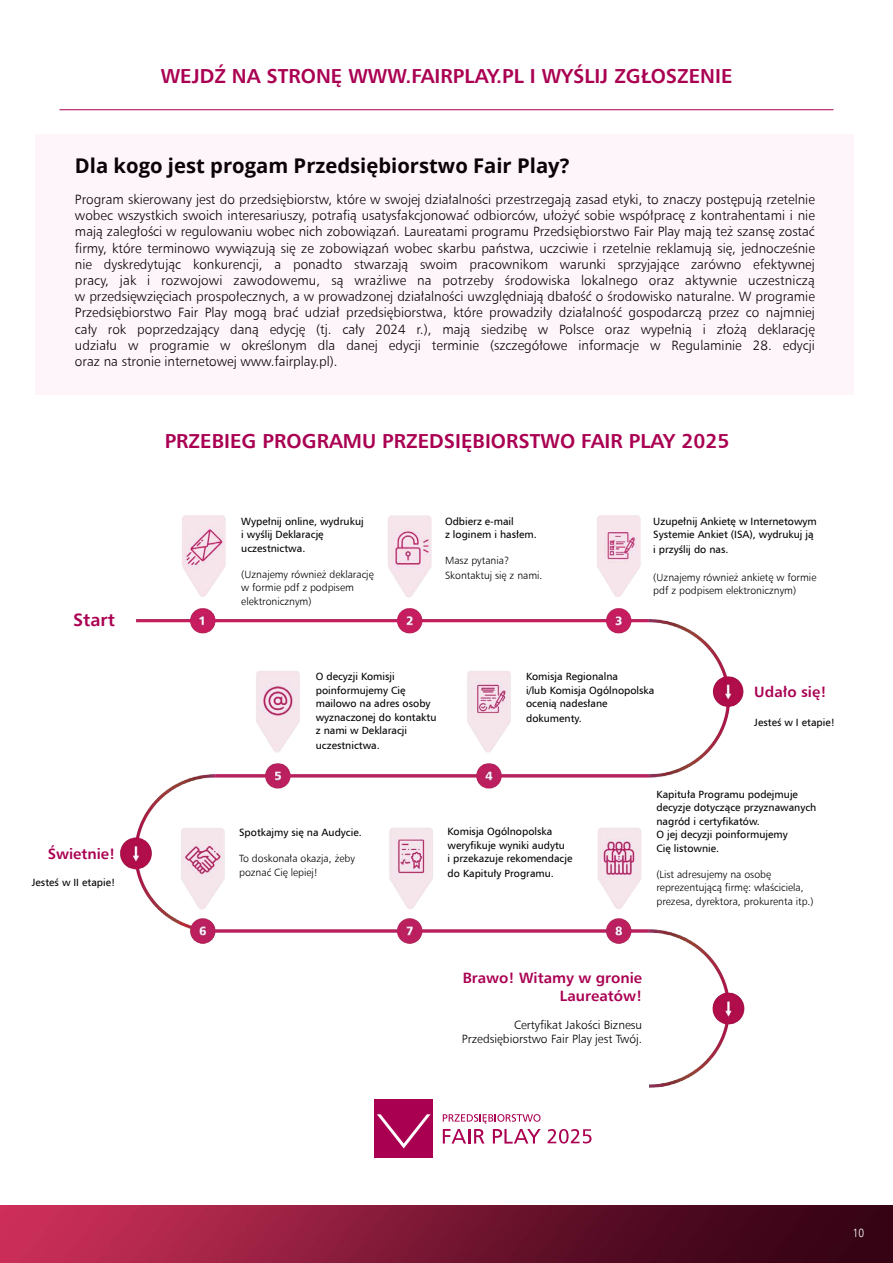
<style>
.page{position:relative;width:893px;height:1263px;background:#fff}
.page>*{position:absolute;margin:0;border:0;box-sizing:border-box;transform-origin:0 0}
.t1{font:700 20.25px "Humnst 777 EU";color:#aa0052}
.t2{font:700 20.25px "Open Sans";color:#000}
.t3{font:700 18px "Humnst 777 EU";color:#aa0052}
.t4{font:700 15px/18px "Humnst 777 EU";color:#aa0052;text-align:right}
.t5{font:13.5px/16.2px "Humnst 777 Lt EU";color:#000;text-align:justify}
.t6{font:12px/13.5px "Humnst 777 Lt EU";color:#000;text-align:right}
.t7{font:12px "Humnst 777 Lt Cn EU";color:#fff}
.t8{font:10.5px/13.5px "Humnst 777 EU";color:#000}
.t9{font:10.5px/13.5px "Humnst 777 Lt EU";color:#000}
</style>
<div class="page">
<img style="left:120px;top:515px;width:625px;height:573px">
<div style="left:360px;top:1085px;width:246px;height:88px;background:#fff"></div>
<div style="left:374px;top:1100px;width:59px;height:58px;background:#aa0052"></div>
<svg style="left:377px;top:1114px;width:54px;height:34px"></svg>
<svg style="left:443px;top:1114px;width:98px;height:9px"></svg>
<svg style="left:443px;top:1129px;width:41px;height:14px"></svg>
<svg style="left:493px;top:1129px;width:48px;height:14px"></svg>
<svg style="left:548px;top:1129px;width:43px;height:14px"></svg>
<hr style="left:60px;top:109px;width:773px;height:1px;background:#aa0052">
<div style="left:35px;top:134px;width:819px;height:260px;background:#fdf5f9"></div>
<img style="left:0;top:1205px;width:893px;height:58px">
<h1 class="t1" style="left:161px;top:63px;width:573px">WEJDŹ NA STRONĘ WWW.FAIRPLAY.PL I WYŚLIJ ZGŁOSZENIE</h1>
<h1 class="t2" style="left:75px;top:151px;width:496px">Dla kogo jest progam Przedsiębiorstwo Fair Play?</h1>
<p class="t5" style="left:75px;top:191px;width:741px">Program skierowany jest do przedsiębiorstw, które w swojej działalności przestrzegają zasad etyki, to znaczy postępują rzetelnie wobec wszystkich swoich interesariuszy, potrafią usatysfakcjonować odbiorców, ułożyć sobie współpracę z kontrahentami i nie mają zaległości w regulowaniu wobec nich zobowiązań. Laureatami programu Przedsiębiorstwo Fair Play mają też szansę zostać firmy, które terminowo wywiązują się ze zobowiązań wobec skarbu państwa, uczciwie i rzetelnie reklamują się, jednocześnie nie dyskredytując konkurencji, a ponadto stwarzają swoim pracownikom warunki sprzyjające zarówno efektywnej pracy, jak i rozwojowi zawodowemu, są wrażliwe na potrzeby środowiska lokalnego oraz aktywnie uczestniczą w przedsięwzięciach prospołecznych, a w prowadzonej działalności uwzględniają dbałość o środowisko naturalne. W programie Przedsiębiorstwo Fair Play mogą brać udział przedsiębiorstwa, które prowadziły działalność gospodarczą przez co najmniej cały rok poprzedzający daną edycję (tj. cały 2024 r.), mają siedzibę w Polsce oraz wypełnią i złożą deklarację udziału w programie w określonym dla danej edycji terminie (szczegółowe informacje w Regulaminie 28. edycji oraz na stronie internetowej www.fairplay.pl).</p>
<h1 class="t1" style="left:165px;top:428px;width:566px">PRZEBIEG PROGRAMU PRZEDSIĘBIORSTWO FAIR PLAY 2025</h1>
<h2 class="t3" style="left:73px;top:608px;width:43px">Start</h2>
<p class="t4" style="left:48px;top:845px;width:69px">Świetnie!</p>
<p class="t8" style="left:32px;top:875px;width:85px">Jesteś w II etapie!</p>
<p class="t8" style="left:241px;top:514px;width:124px">Wypełnij online, wydrukuj i wyślij Deklarację uczestnictwa.</p>
<p class="t9" style="left:241px;top:567px;width:134px">(Uznajemy również deklarację w formie pdf z podpisem elektronicznym)</p>
<p class="t8" style="left:445px;top:514px;width:93px">Odbierz e-mail<br>z loginem i hasłem.</p>
<p class="t9" style="left:445px;top:553px;width:99px;line-height:14.4px">Masz pytania?<br>Skontaktuj się z nami.</p>
<p class="t8" style="left:653px;top:514px;width:165px;line-height:14px">Uzupełnij Ankietę w Internetowym<br>Systemie Ankiet (ISA), wydrukuj ją i przyślij do nas.</p>
<p class="t9" style="left:653px;top:570px;width:165px">(Uznajemy również ankietę w formie pdf z podpisem elektronicznym)</p>
<p class="t8" style="left:316px;top:670px;width:122px">O decyzji Komisji poinformujemy Cię mailowo na adres osoby wyznaczonej do kontaktu z nami w Deklaracji uczestnictwa.</p>
<p class="t8" style="left:526px;top:669px;width:130px">Komisja Regionalna<br>i/lub Komisja Ogólnopolska ocenią nadesłane dokumenty.</p>
<p class="t4" style="left:754px;top:683px;width:74px">Udało się!</p>
<p class="t8" style="left:754px;top:716px;width:82px">Jesteś w I etapie!</p>
<p class="t8" style="left:239px;top:826px;width:124px">Spotkajmy się na Audycie.</p>
<p class="t9" style="left:239px;top:852px;width:117px">To doskonała okazja, żeby poznać Cię lepiej!</p>
<p class="t8" style="left:448px;top:825px;width:126px">Komisja Ogólnopolska weryfikuje wyniki audytu<br>i przekazuje rekomendacje do Kapituły Programu.</p>
<p class="t8" style="left:656px;top:787px;width:161px">Kapituła Programu podejmuje decyzje dotyczące przyznawanych nagród i certyfikatów.<br>O jej decyzji poinformujemy<br>Cię listownie.</p>
<p class="t9" style="left:656px;top:867px;width:159px">(List adresujemy na osobę reprezentującą firmę: właściciela, prezesa, dyrektora, prokurenta itp.)</p>
<p class="t4" style="left:463px;top:969px;width:181px">Brawo! Witamy w gronie<br>Laureatów!</p>
<p class="t6" style="left:462px;top:1018px;width:182px">Certyfikat Jakości Biznesu<br>Przedsiębiorstwo Fair Play jest Twój.</p>
<p class="t7" style="left:853px;top:1226px;width:13px">10</p>
</div>
